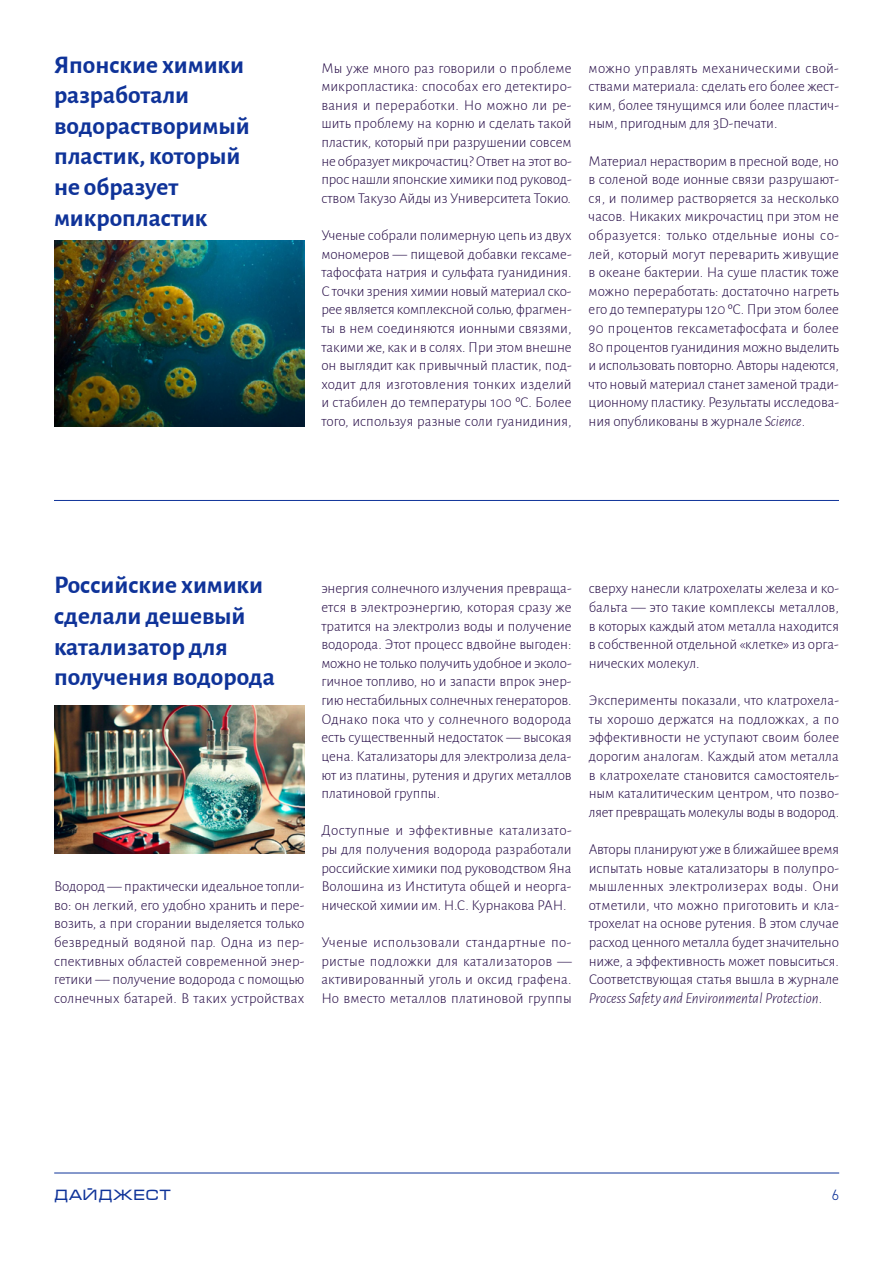
<style>
.page{position:relative;width:893px;height:1263px;background:#fff}
.page>*{position:absolute;margin:0;border:0;box-sizing:border-box;transform-origin:0 0}
.t1{font:700 25.5px/30.6px "Alegreya Sans";color:#0f3399}
.t2{font:300 15px/18.6px "Alegreya Sans";color:#240a45;text-align:justify}
.t3{font:15px "Micra";color:#0f3399}
.t4{font:300 15px "DIN2014";color:#0f3399}
.s1{font-style:italic}
</style>
<div class="page">
<hr style="left:54px;top:1172px;width:785px;height:1px;background:#0f3399">
<img style="left:54px;top:240px;width:250px;height:186px">
<hr style="left:54px;top:500px;width:785px;height:1px;background:#0f3399">
<img style="left:54px;top:705px;width:250px;height:149px">
<h1 class="t1" style="left:54px;top:47px;width:197px">Японские химики разработали водорастворимый пластик, который не образует микропластик</h1>
<p class="t2" style="left:321px;top:58px;width:252px">Мы уже много раз говорили о проблеме микропластика: способах его детектиро&shy;вания и переработки. Но можно ли ре&shy;шить проблему на корню и сделать такой пластик, который при разрушении совсем не образует микрочастиц? Ответ на этот во&shy;прос нашли японские химики под руковод&shy;ством Такузо Айды из Университета Токио.</p>
<p class="t2" style="left:321px;top:225px;width:252px">Ученые собрали полимерную цепь из двух мономеров — пищевой добавки гексаме&shy;тафосфата натрия и сульфата гуанидиния.<br>С точки зрения химии новый материал ско&shy;рее является комплексной солью, фрагмен&shy;ты в нем соединяются ионными связями, такими же, как и в солях. При этом внешне он выглядит как привычный пластик, под&shy;ходит для изготовления тонких изделий и стабилен до температуры 100 oC. Более того, используя разные соли гуанидиния,</p>
<p class="t2" style="left:589px;top:58px;width:252px">можно управлять механическими свой&shy;ствами материала: сделать его более жест&shy;ким, более тянущимся или более пластич&shy;ным, пригодным для 3D-печати.</p>
<p class="t2" style="left:589px;top:151px;width:252px">Материал нерастворим в пресной воде, но в соленой воде ионные связи разрушают&shy;ся, и полимер растворяется за несколько часов. Никаких микрочастиц при этом не образуется: только отдельные ионы со&shy;лей, который могут переварить живущие в океане бактерии. На суше пластик тоже можно переработать: достаточно нагреть его до температуры 120 oC. При этом более 90 процентов гексаметафосфата и более 80 процентов гуанидиния можно выделить и использовать повторно. Авторы надеются, что новый материал станет заменой тради&shy;ционному пластику. Результаты исследова&shy;ния опубликованы в журнале <span class="s1">Science</span>.</p>
<h1 class="t1" style="left:54px;top:568px;width:222px">Российские химики сделали дешевый катализатор для получения водорода</h1>
<p class="t2" style="left:54px;top:876px;width:252px">Водород — практически идеальное топли&shy;во: он легкий, его удобно хранить и пере&shy;возить, а при сгорании выделяется только безвредный водяной пар. Одна из пер&shy;спективных областей современной энер&shy;гетики — получение водорода с помощью солнечных батарей. В таких устройствах</p>
<p class="t2" style="left:321px;top:579px;width:252px">энергия солнечного излучения превраща&shy;ется в электроэнергию, которая сразу же тратится на электролиз воды и получение водорода. Этот процесс вдвойне выгоден: можно не только получить удобное и эколо&shy;гичное топливо, но и запасти впрок энер&shy;гию нестабильных солнечных генераторов.<br>Однако пока что у солнечного водорода есть существенный недостаток — высокая цена. Катализаторы для электролиза дела&shy;ют из платины, рутения и других металлов платиновой группы.</p>
<p class="t2" style="left:321px;top:821px;width:252px">Доступные и эффективные катализато&shy;ры для получения водорода разработали российские химики под руководством Яна Волошина из Института общей и неорга&shy;нической химии им. Н.С. Курнакова РАН.</p>
<p class="t2" style="left:321px;top:932px;width:252px">Ученые использовали стандартные по&shy;ристые подложки для катализаторов — активированный уголь и оксид графена.<br>Но вместо металлов платиновой группы</p>
<p class="t2" style="left:589px;top:579px;width:252px">сверху нанесли клатрохелаты железа и ко&shy;бальта — это такие комплексы металлов, в которых каждый атом металла находится в собственной отдельной «клетке» из орга&shy;нических молекул.</p>
<p class="t2" style="left:589px;top:690px;width:252px">Эксперименты показали, что клатрохела&shy;ты хорошо держатся на подложках, а по эффективности не уступают своим более дорогим аналогам. Каждый атом металла в клатрохелате становится самостоятель&shy;ным каталитическим центром, что позво&shy;ляет превращать молекулы воды в водород.</p>
<p class="t2" style="left:589px;top:839px;width:252px">Авторы планируют уже в ближайшее время испытать новые катализаторы в полупро&shy;мышленных электролизерах воды. Они отметили, что можно приготовить и кла&shy;трохелат на основе рутения. В этом случае расход ценного металла будет значительно ниже, а эффективность может повыситься.<br>Соответствующая статья вышла в журнале <span class="s1">Process Safety and Environmental Protection</span>.</p>
<p class="t3" style="left:54px;top:1187px;width:119px">ДАЙДЖЕСТ</p>
<p class="t4" style="left:832px;top:1185px;width:9px">6</p>
</div>
